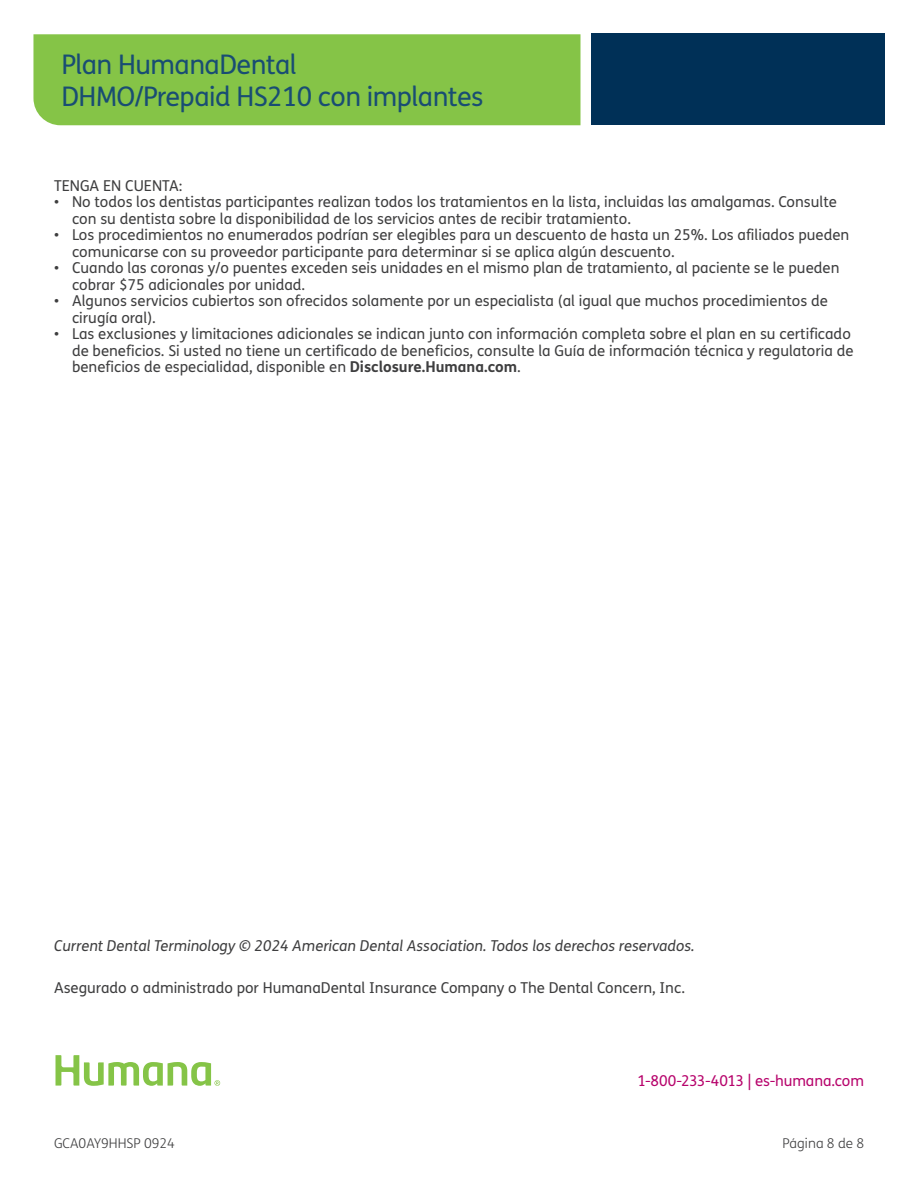
<style>
.page{position:relative;width:918px;height:1188px;background:#fff}
.page>*{position:absolute;margin:0;border:0;box-sizing:border-box;transform-origin:0 0}
.t1{font:27px/31.5px "FS Humana";letter-spacing:-.02em;color:#194d73}
.footnote{font:15px/16.5px "FS Humana";color:#3e3e3f}
.t2{font:italic 15px "FS Humana";color:#3e3e3f}
.Legal_Text_7_9{font:15px "FS Humana";letter-spacing:-.01em;color:#b7046c}
.t3{font:300 13.5px "FS Humana";color:#3e3e3f}
.s1{font-weight:700}
</style>
<div class="page">
<div style="left:33px;top:34px;width:547px;height:91px;background:#85c447"></div>
<div style="left:591px;top:33px;width:294px;height:92px;background:#003057"></div>
<svg style="left:56px;top:1055px;width:164px;height:31px"></svg>
<h1 class="t1" style="left:62px;top:49px;width:424px">Plan HumanaDental<br>DHMO/Prepaid HS210 con implantes</h1>
<p class="footnote" style="left:54px;top:177px;width:130px">TENGA EN CUENTA:</p>
<p class="footnote" style="left:72px;top:193px;width:766px;text-indent:-18px">• No todos los dentistas participantes realizan todos los tratamientos en la lista, incluidas las amalgamas. Consulte con su dentista sobre la disponibilidad de los servicios antes de recibir tratamiento.</p>
<p class="footnote" style="left:72px;top:226px;width:779px;text-indent:-18px">• Los procedimientos no enumerados podrían ser elegibles para un descuento de hasta un 25%. Los afiliados pueden comunicarse con su proveedor participante para determinar si se aplica algún descuento.</p>
<p class="footnote" style="left:72px;top:259px;width:769px;text-indent:-18px">• Cuando las coronas y/o puentes exceden seis unidades en el mismo plan de tratamiento, al paciente se le pueden cobrar $75 adicionales por unidad.</p>
<p class="footnote" style="left:72px;top:292px;width:757px;text-indent:-18px">• Algunos servicios cubiertos son ofrecidos solamente por un especialista (al igual que muchos procedimientos de cirugía oral).</p>
<p class="footnote" style="left:72px;top:325px;width:783px;text-indent:-18px">• Las exclusiones y limitaciones adicionales se indican junto con información completa sobre el plan en su certificado de beneficios. Si usted no tiene un certificado de beneficios, consulte la Guía de información técnica y regulatoria de beneficios de especialidad, disponible en <span class="s1">Disclosure.Humana.com</span>.</p>
<p class="t2" style="left:54px;top:935px;width:642px">Current Dental Terminology © 2024 American Dental Association. Todos los derechos reservados.</p>
<p class="footnote" style="left:54px;top:979px;width:632px">Asegurado o administrado por HumanaDental Insurance Company o The Dental Concern, Inc.</p>
<p class="Legal_Text_7_9" style="left:638px;top:1070px;width:228px">1-800-233-4013 | es-humana.com</p>
<p class="t3" style="left:54px;top:1134px;width:123px">GCA0AY9HHSP 0924</p>
<p class="t3" style="left:782px;top:1134px;width:83px">Página 8 de 8</p>
</div>
